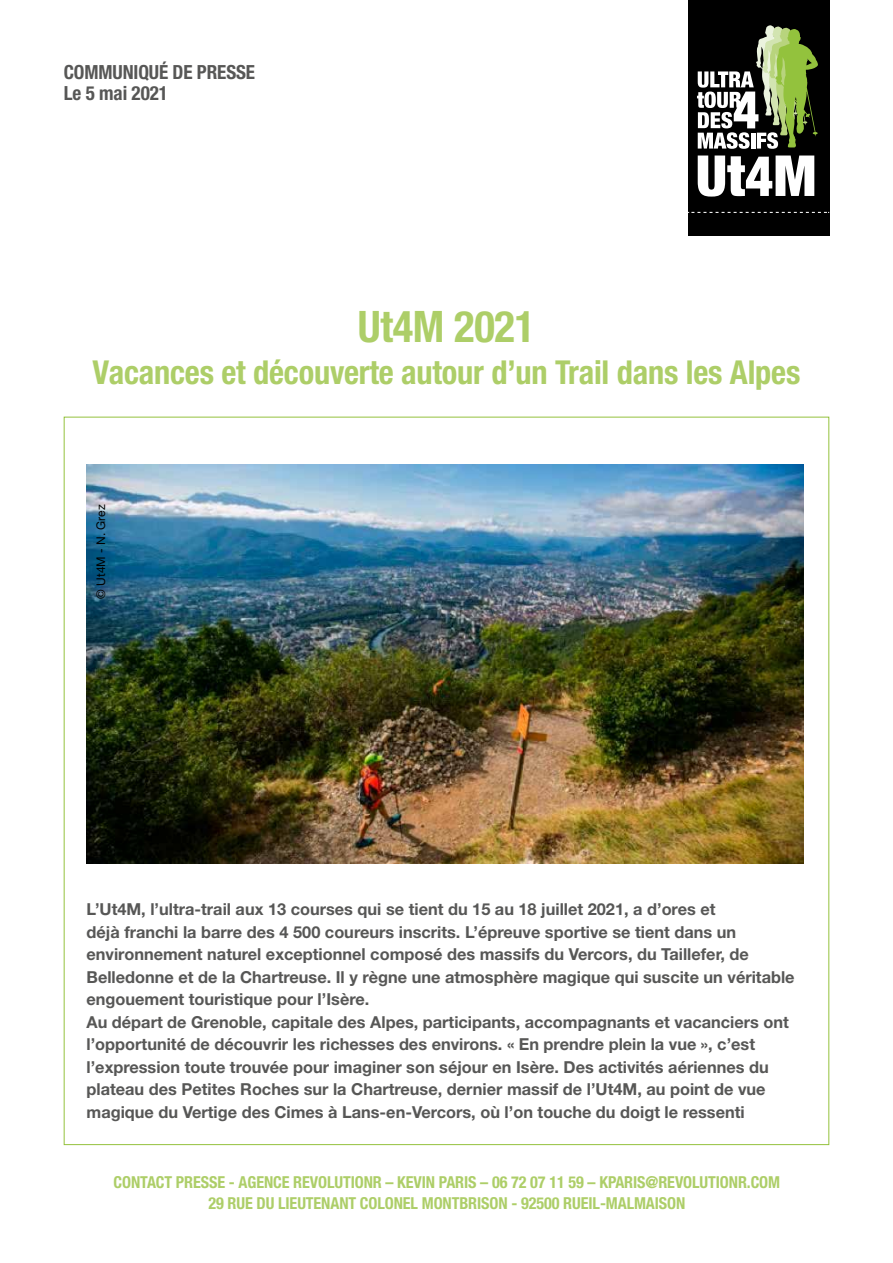
<style>
.page{position:relative;width:893px;height:1263px;background:#fff}
.page>*{position:absolute;margin:0;border:0;box-sizing:border-box;transform-origin:0 0}
.t1{font:700 condensed 43.5px "Helvetica Neue LT";letter-spacing:-.005em;color:#adce68}
.t2{font:700 condensed 33px "Helvetica Neue LT";letter-spacing:-.005em;color:#adce68}
.t3{font:700 condensed 19.5px/21px "Helvetica Neue LT";letter-spacing:-.005em;color:#575756}
.t4{font:700 16.5px/22.5px "Helvetica Neue LT";color:#575756}
.t5{font:700 condensed 16.5px/21px "Helvetica Neue LT";letter-spacing:-.005em;color:#adce68;text-align:center}
.t6{font:12px "Helvetica Neue LT";color:#000}
</style>
<div class="page">
<div style="left:688px;top:0;width:141px;height:236px;background:#000"></div>
<svg style="left:698px;top:156px;width:116px;height:41px"></svg>
<svg style="left:697px;top:25px;width:121px;height:124px"></svg>
<svg style="left:688px;top:212px;width:141px;height:1px"></svg>
<img style="left:87px;top:464px;width:717px;height:399px">
<p class="t3" style="left:64px;top:61px;width:193px">COMMUNIQUÉ DE PRESSE<br>Le 5 mai 2021</p>
<h1 class="t1" style="left:358px;top:300px;width:179px">Ut4M 2021</h1>
<h2 class="t2" style="left:93px;top:352px;width:709px">Vacances et découverte autour d’un Trail dans les Alpes</h2>
<p class="t6" style="left:94px;top:599px;width:96px;rotate:-90deg">© Ut4M - N. Grez</p>
<p class="t4" style="left:87px;top:898px;width:710px">L’Ut4M, l’ultra-trail aux 13 courses qui se tient du 15 au 18 juillet 2021, a d’ores et<br>déjà franchi la barre des 4 500 coureurs inscrits. L’épreuve sportive se tient dans un environnement naturel exceptionnel composé des massifs du Vercors, du Taillefer, de Belledonne et de la Chartreuse. Il y règne une atmosphère magique qui suscite un véritable engouement touristique pour l’Isère.<br>Au départ de Grenoble, capitale des Alpes, participants, accompagnants et vacanciers ont l’opportunité de découvrir les richesses des environs. « En prendre plein la vue », c’est l’expression toute trouvée pour imaginer son séjour en Isère. Des activités aériennes du plateau des Petites Roches sur la Chartreuse, dernier massif de l’Ut4M, au point de vue magique du Vertige des Cimes à Lans-en-Vercors, où l’on touche du doigt le ressenti</p>
<p class="t5" style="left:114px;top:1171px;width:668px">CONTACT PRESSE - AGENCE REVOLUTIONR – KEVIN PARIS – 06 72 07 11 59 – KPARIS@REVOLUTIONR.COM<br>29 RUE DU LIEUTENANT COLONEL MONTBRISON - 92500 RUEIL-MALMAISON</p>
</div>
